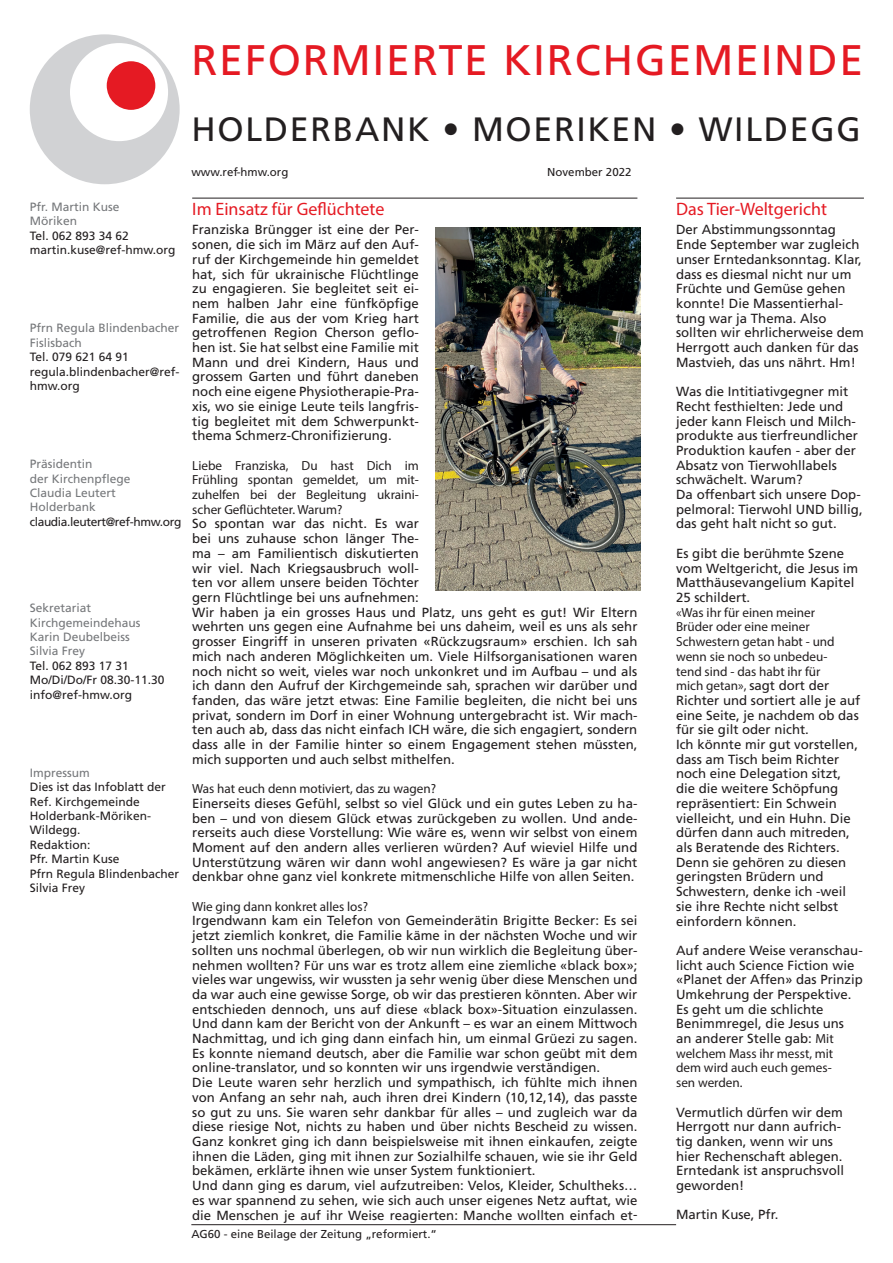
<style>
.page{position:relative;width:893px;height:1263px;background:#fff}
.page>*{position:absolute;margin:0;border:0;box-sizing:border-box;transform-origin:0 0}
.t1{font:42.75px "Frutiger LT Std";letter-spacing:.04em;color:#e51a23}
.t2{font:33.75px "Frutiger LT Std";letter-spacing:.05em;color:#231f20}
.t3{font:18px "Myriad Pro";color:#e51a23}
.t4{font:13.2px/14.7px "Frutiger LT Std";color:#231f20}
.t5{font:13.2px/14.7px "Myriad Pro";color:#231f20}
.t6{font:12px/14.4px "Frutiger LT Std";color:#231f20}
.t7{font:12px/14.4px "Frutiger LT Std";color:#76787b}
.t8{font:12px "Frutiger LT Std";letter-spacing:-.03em;color:#231f20}
.t9{font:11.55px "Frutiger LT Std";color:#231f20}
.s1{font-family:"Frutiger LT Std"}
.s2{font-family:"Myriad Pro"}
</style>
<div class="page">
<hr style="left:191px;top:1224px;width:485px;height:1px;background:#231f20">
<div style="left:30px;top:34px;width:150px;height:150px;background:#d1d2d4;border-radius:50%"></div>
<div style="left:70px;top:43px;width:98px;height:98px;background:#fff;border-radius:50%"></div>
<div style="left:102px;top:56px;width:58px;height:59px;background:#e51a23;border-radius:50%"></div>
<div style="left:97px;top:52px;width:68px;height:67px;border:10px solid #fff;border-radius:50%"></div>
<hr style="left:676px;top:198px;width:188px;height:1px;background:#231f20">
<hr style="left:192px;top:198px;width:445px;height:1px;background:#231f20">
<img style="left:436px;top:227px;width:204px;height:363px">
<h1 class="t1" style="left:191px;top:35px;width:673px">REFORMIERTE KIRCHGEMEINDE</h1>
<p class="t7" style="left:30px;top:200px;width:91px">Pfr. Martin Kuse<br>Möriken</p>
<p class="t6" style="left:30px;top:228px;width:147px">Tel. 062 893 34 62 martin.kuse@ref-hmw.org</p>
<p class="t7" style="left:30px;top:321px;width:151px">Pfrn Regula Blindenbacher<br>Fislisbach</p>
<p class="t6" style="left:30px;top:350px;width:151px">Tel. 079 621 64 91 regula.blindenbacher@ref&shy;hmw.org</p>
<p class="t7" style="left:30px;top:457px;width:102px">Präsidentin<br>der Kirchenpflege<br>Claudia Leutert<br>Holderbank</p>
<p class="t8" style="left:30px;top:515px;width:153px">claudia.leutert@ref-hmw.org</p>
<p class="t7" style="left:30px;top:601px;width:112px">Sekretariat<br>Kirchgemeindehaus<br>Karin Deubelbeiss<br>Silvia Frey</p>
<p class="t6" style="left:30px;top:658px;width:136px">Tel. 062 893 17 31<br>Mo/Di/Do/Fr 08.30-11.30 info@ref-hmw.org</p>
<p class="t7" style="left:30px;top:765px;width:62px">Impressum</p>
<p class="t6" style="left:30px;top:780px;width:151px">Dies ist das Infoblatt der<br>Ref. Kirchgemeinde<br>Holderbank-Möriken-<br>Wildegg.<br>Redaktion:<br>Pfr. Martin Kuse<br>Pfrn Regula Blindenbacher<br>Silvia Frey</p>
<h2 class="t2" style="left:191px;top:109px;width:671px">HOLDERBANK • MOERIKEN • WILDEGG</h2>
<p class="t9" style="left:191px;top:165px;width:99px">www.ref-hmw.org</p>
<p class="t9" style="left:547px;top:165px;width:86px">November 2022</p>
<h3 class="t3" style="left:192px;top:198px;width:194px">Im Einsatz für Geflüchtete</h3>
<p class="t4" style="left:192px;top:223px;width:228px;text-align:justify">Franziska Brüngger ist eine der Per&shy;sonen, die sich im März auf den Auf&shy;ruf der Kirchgemeinde hin gemeldet hat, sich für ukrainische Flüchtlinge zu engagieren. Sie begleitet seit ei&shy;nem halben Jahr eine fünfköpfige Familie, die aus der vom Krieg hart getroffenen Region Cherson geflo&shy;hen ist. Sie hat selbst eine Familie mit Mann und drei Kindern, Haus und grossem Garten und führt daneben noch eine eigene Physiotherapie-Pra&shy;xis, wo sie einige Leute teils langfris&shy;tig begleitet mit dem Schwerpunkt&shy;thema Schmerz-Chronifizierung.</p>
<p class="t5" style="left:192px;top:458px;width:228px;text-align:justify">Liebe Franziska, Du hast Dich im Frühling spontan gemeldet, um mit&shy;zuhelfen bei der Begleitung ukraini&shy;scher Geflüchteter. Warum?</p>
<p class="t4" style="left:192px;top:517px;width:447px">So spontan war das nicht. Es war<br>bei uns zuhause schon länger The-<br>ma – am Familientisch diskutierten<br>wir viel. Nach Kriegsausbruch woll-<br>ten vor allem unsere beiden Töchter<br>gern Flüchtlinge bei uns aufnehmen:<br>Wir haben ja ein grosses Haus und Platz, uns geht es gut! Wir Eltern wehrten uns gegen eine Aufnahme bei uns daheim, weil es uns als sehr grosser Eingriff in unseren privaten «Rückzugsraum» erschien. Ich sah mich nach anderen Möglichkeiten um. Viele Hilfsorganisationen waren noch nicht so weit, vieles war noch unkonkret und im Aufbau – und als ich dann den Aufruf der Kirchgemeinde sah, sprachen wir darüber und fanden, das wäre jetzt etwas: Eine Familie begleiten, die nicht bei uns privat, sondern im Dorf in einer Wohnung untergebracht ist. Wir mach&shy;ten auch ab, dass das nicht einfach ICH wäre, die sich engagiert, sondern dass alle in der Familie hinter so einem Engagement stehen müssten, mich supporten und auch selbst mithelfen.</p>
<p class="t5" style="left:192px;top:781px;width:245px">Was hat euch denn motiviert, das zu wagen?</p>
<p class="t4" style="left:192px;top:796px;width:447px;text-align:justify">Einerseits dieses Gefühl, selbst so viel Glück und ein gutes Leben zu ha&shy;ben – und von diesem Glück etwas zurückgeben zu wollen. Und ande&shy;rerseits auch diese Vorstellung: Wie wäre es, wenn wir selbst von einem Moment auf den andern alles verlieren würden? Auf wieviel Hilfe und Unterstützung wären wir dann wohl angewiesen? Es wäre ja gar nicht denkbar ohne ganz viel konkrete mitmenschliche Hilfe von allen Seiten.</p>
<p class="t5" style="left:192px;top:899px;width:177px">Wie ging dann konkret alles los?</p>
<p class="t4" style="left:192px;top:913px;width:447px">Irgendwann kam ein Telefon von Gemeinderätin Brigitte Becker: Es sei jetzt ziemlich konkret, die Familie käme in der nächsten Woche und wir sollten uns nochmal überlegen, ob wir nun wirklich die Begleitung über&shy;nehmen wollten? Für uns war es trotz allem eine ziemliche «black box»; vieles war ungewiss, wir wussten ja sehr wenig über diese Menschen und da war auch eine gewisse Sorge, ob wir das prestieren könnten. Aber wir entschieden dennoch, uns auf diese «black box»-Situation einzulassen.<br>Und dann kam der Bericht von der Ankunft – es war an einem Mittwoch Nachmittag, und ich ging dann einfach hin, um einmal Grüezi zu sagen.<br>Es konnte niemand deutsch, aber die Familie war schon geübt mit dem online-translator, und so konnten wir uns irgendwie verständigen.<br>Die Leute waren sehr herzlich und sympathisch, ich fühlte mich ihnen von Anfang an sehr nah, auch ihren drei Kindern (10,12,14), das passte so gut zu uns. Sie waren sehr dankbar für alles – und zugleich war da diese riesige Not, nichts zu haben und über nichts Bescheid zu wissen.<br>Ganz konkret ging ich dann beispielsweise mit ihnen einkaufen, zeigte ihnen die Läden, ging mit ihnen zur Sozialhilfe schauen, wie sie ihr Geld bekämen, erklärte ihnen wie unser System funktioniert.<br>Und dann ging es darum, viel aufzutreiben: Velos, Kleider, Schultheks… es war spannend zu sehen, wie sich auch unser eigenes Netz auftat, wie die Menschen je auf ihr Weise reagierten: Manche wollten einfach et-</p>
<p class="t9" style="left:191px;top:1227px;width:247px">AG60 - eine Beilage der Zeitung „reformiert.“</p>
<h3 class="t3" style="left:676px;top:198px;width:152px">Das Tier-Weltgericht</h3>
<p class="t4" style="left:676px;top:223px;width:189px">Der Abstimmungssonntag<br>Ende September war zugleich unser Erntedanksonntag. Klar, dass es diesmal nicht nur um<br>Früchte und Gemüse gehen konnte! Die Massentierhal&shy;tung war ja Thema. Also sollten wir ehrlicherweise dem<br>Herrgott auch danken für das<br>Mastvieh, das uns nährt. Hm!</p>
<p class="t4" style="left:676px;top:384px;width:188px">Was die Intitiativgegner mit<br>Recht festhielten: Jede und jeder kann Fleisch und Milch&shy;produkte aus tierfreundlicher<br>Produktion kaufen - aber der<br>Absatz von Tierwohllabels schwächelt. Warum?<br>Da offenbart sich unsere Dop&shy;pelmoral: Tierwohl UND billig, das geht halt nicht so gut.</p>
<p class="t4" style="left:676px;top:546px;width:184px">Es gibt die berühmte Szene vom Weltgericht, die Jesus im<br>Matthäusevangelium Kapitel<br>25 schildert.</p>
<p class="t5" style="left:676px;top:605px;width:160px">«Was ihr für einen meiner<br>Brüder oder eine meiner<br>Schwestern getan habt - und wenn sie noch so unbedeu&shy;tend sind - das habt ihr für mich getan», <span class="s1">sagt dort der</span></p>
<p class="t4" style="left:676px;top:693px;width:186px">Richter und sortiert alle je auf eine Seite, je nachdem ob das für sie gilt oder nicht.<br>Ich könnte mir gut vorstellen, dass am Tisch beim Richter noch eine Delegation sitzt, die die weitere Schöpfung repräsentiert: Ein Schwein vielleicht, und ein Huhn. Die dürfen dann auch mitreden, als Beratende des Richters.<br>Denn sie gehören zu diesen geringsten Brüdern und<br>Schwestern, denke ich -weil sie ihre Rechte nicht selbst einfordern können.</p>
<p class="t4" style="left:676px;top:943px;width:188px">Auf andere Weise veranschau&shy;licht auch Science Fiction wie «Planet der Affen» das Prinzip<br>Umkehrung der Perspektive.<br>Es geht um die schlichte<br>Benimmregel, die Jesus uns<br>an anderer Stelle gab: <span class="s2">Mit</span></p>
<p class="t5" style="left:676px;top:1046px;width:159px">welchem Mass ihr messt, mit dem wird auch euch gemes&shy;sen werden.</p>
<p class="t4" style="left:676px;top:1105px;width:169px">Vermutlich dürfen wir dem<br>Herrgott nur dann aufrich&shy;tig danken, wenn wir uns hier Rechenschaft ablegen.<br>Erntedank ist anspruchsvoll geworden!</p>
<p class="t4" style="left:676px;top:1207px;width:104px">Martin Kuse, Pfr.</p>
</div>
